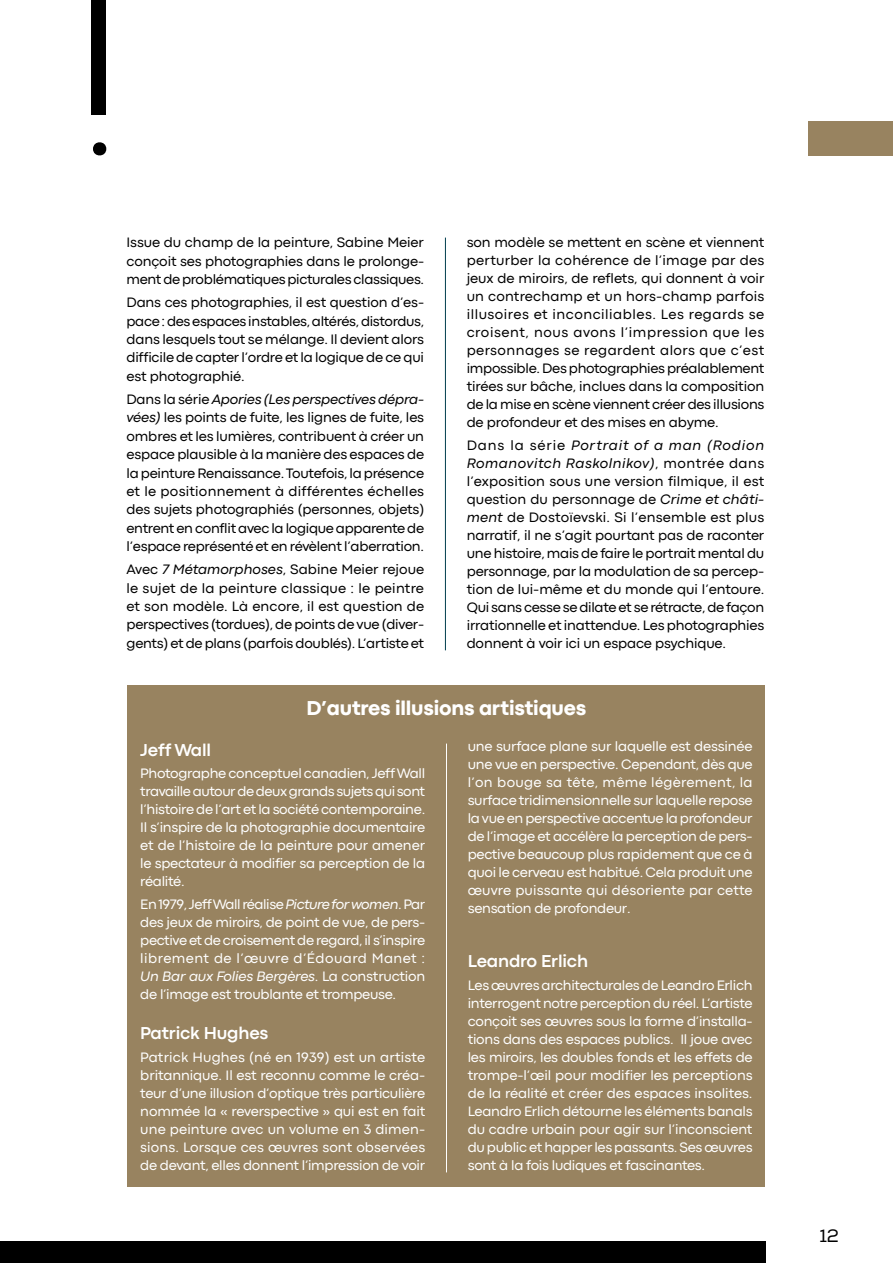
<style>
.page{position:relative;width:893px;height:1263px;background:#fff}
.page>*{position:absolute;margin:0;border:0;box-sizing:border-box;transform-origin:0 0}
.t1{font:800 21px "Codec Pro";letter-spacing:-.01em;color:#fff}
.t2{font:700 18px "Codec Pro";letter-spacing:-.01em;color:#fff}
.t3{font:18px "Nexa";color:#000}
.t4{font:14.25px/18px "Codec Pro";letter-spacing:-.02em;color:#000;text-align:justify}
.t5{font:14.25px/18px "Codec Pro";letter-spacing:-.02em;color:#fff;text-align:justify}
.s1{font-style:italic}
</style>
<div class="page">
<div style="left:91px;top:0;width:15px;height:115px;background:#000"></div>
<svg style="left:93px;top:142px;width:13px;height:14px"></svg>
<hr style="left:445px;top:238px;width:1px;height:412px;background:#003d4d">
<div style="left:128px;top:685px;width:637px;height:501px;background:#988360"></div>
<hr style="left:446px;top:743px;width:1px;height:429px;background:#fff">
<div style="left:808px;top:121px;width:85px;height:34px;background:#988360"></div>
<div style="left:0;top:1242px;width:765px;height:21px;background:#000"></div>
<p class="t4" style="left:126px;top:233px;width:299px;line-height:18.5px">Issue du champ de la peinture, Sabine Meier conçoit ses photographies dans le prolonge&shy;ment de problématiques picturales classiques.</p>
<p class="t4" style="left:126px;top:293px;width:299px;line-height:18.5px">Dans ces photographies, il est question d’es&shy;pace : des espaces instables, altérés, distordus, dans lesquels tout se mélange. Il devient alors difficile de capter l’ordre et la logique de ce qui est photographié.</p>
<p class="t4" style="left:126px;top:390px;width:299px;line-height:18.5px">Dans la série <span class="s1">Apories (Les perspectives dépra&shy;vées)</span> les points de fuite, les lignes de fuite, les ombres et les lumières, contribuent à créer un espace plausible à la manière des espaces de la peinture Renaissance. Toutefois, la présence et le positionnement à différentes échelles des sujets photographiés (personnes, objets) entrent en conflit avec la logique apparente de l’espace représenté et en révèlent l’aberration.</p>
<p class="t4" style="left:127px;top:560px;width:299px;line-height:18.5px">Avec <span class="s1">7 Métamorphoses</span>, Sabine Meier rejoue le sujet de la peinture classique : le peintre et son modèle. Là encore, il est question de perspectives (tordues), de points de vue (diver&shy;gents) et de plans (parfois doublés). L’artiste et</p>
<p class="t4" style="left:467px;top:233px;width:299px">son modèle se mettent en scène et viennent perturber la cohérence de l’image par des jeux de miroirs, de reflets, qui donnent à voir un contrechamp et un hors-champ parfois illusoires et inconciliables. Les regards se croisent, nous avons l’impression que les personnages se regardent alors que c’est impossible. Des photographies préalablement tirées sur bâche, inclues dans la composition de la mise en scène viennent créer des illusions de profondeur et des mises en abyme.</p>
<p class="t4" style="left:467px;top:436px;width:299px">Dans la série <span class="s1">Portrait of a man (Rodion Romanovitch Raskolnikov)</span>, montrée dans l’exposition sous une version filmique, il est question du personnage de <span class="s1">Crime et châti&shy;ment</span> de Dostoïevski. Si l’ensemble est plus narratif, il ne s’agit pourtant pas de raconter une histoire, mais de faire le portrait mental du personnage, par la modulation de sa percep&shy;tion de lui-même et du monde qui l’entoure.<br>Qui sans cesse se dilate et se rétracte, de façon irrationnelle et inattendue. Les photographies donnent à voir ici un espace psychique.</p>
<h1 class="t1" style="left:307px;top:696px;width:281px">D’autres illusions artistiques</h1>
<p class="t2" style="left:140px;top:739px;width:72px">Jeff Wall</p>
<p class="t5" style="left:140px;top:764px;width:286px">Photographe conceptuel canadien, Jeff Wall travaille autour de deux grands sujets qui sont l’histoire de l’art et la société contemporaine.<br>Il s’inspire de la photographie documentaire et de l’histoire de la peinture pour amener le spectateur à modifier sa perception de la réalité.</p>
<p class="t5" style="left:140px;top:895px;width:286px">En 1979, Jeff Wall réalise <span class="s1">Picture for women</span>. Par des jeux de miroirs, de point de vue, de pers&shy;pective et de croisement de regard, il s’inspire librement de l’œuvre d’Édouard Manet :<br><span class="s1">Un Bar aux Folies Bergères</span>. La construction de l’image est troublante et trompeuse.</p>
<p class="t2" style="left:140px;top:1023px;width:129px">Patrick Hughes</p>
<p class="t5" style="left:140px;top:1048px;width:286px">Patrick Hughes (né en 1939) est un artiste britannique. Il est reconnu comme le créa&shy;teur d’une illusion d’optique très particulière nommée la « reverspective » qui est en fait une peinture avec un volume en 3 dimen&shy;sions. Lorsque ces œuvres sont observées de devant, elles donnent l’impression de voir</p>
<p class="t5" style="left:468px;top:737px;width:286px">une surface plane sur laquelle est dessinée une vue en perspective. Cependant, dès que l’on bouge sa tête, même légèrement, la surface tridimensionnelle sur laquelle repose la vue en perspective accentue la profondeur de l’image et accélère la perception de pers&shy;pective beaucoup plus rapidement que ce à quoi le cerveau est habitué. Cela produit une œuvre puissante qui désoriente par cette sensation de profondeur.</p>
<p class="t2" style="left:468px;top:951px;width:122px">Leandro Erlich</p>
<p class="t5" style="left:468px;top:976px;width:286px">Les œuvres architecturales de Leandro Erlich interrogent notre perception du réel. L’artiste conçoit ses œuvres sous la forme d’installa&shy;tions dans des espaces publics. Il joue avec les miroirs, les doubles fonds et les effets de trompe-l’œil pour modifier les perceptions de la réalité et créer des espaces insolites.<br>Leandro Erlich détourne les éléments banals du cadre urbain pour agir sur l’inconscient du public et happer les passants. Ses œuvres sont à la fois ludiques et fascinantes.</p>
<p class="t3" style="left:819px;top:1225px;width:21px">12</p>
</div>
